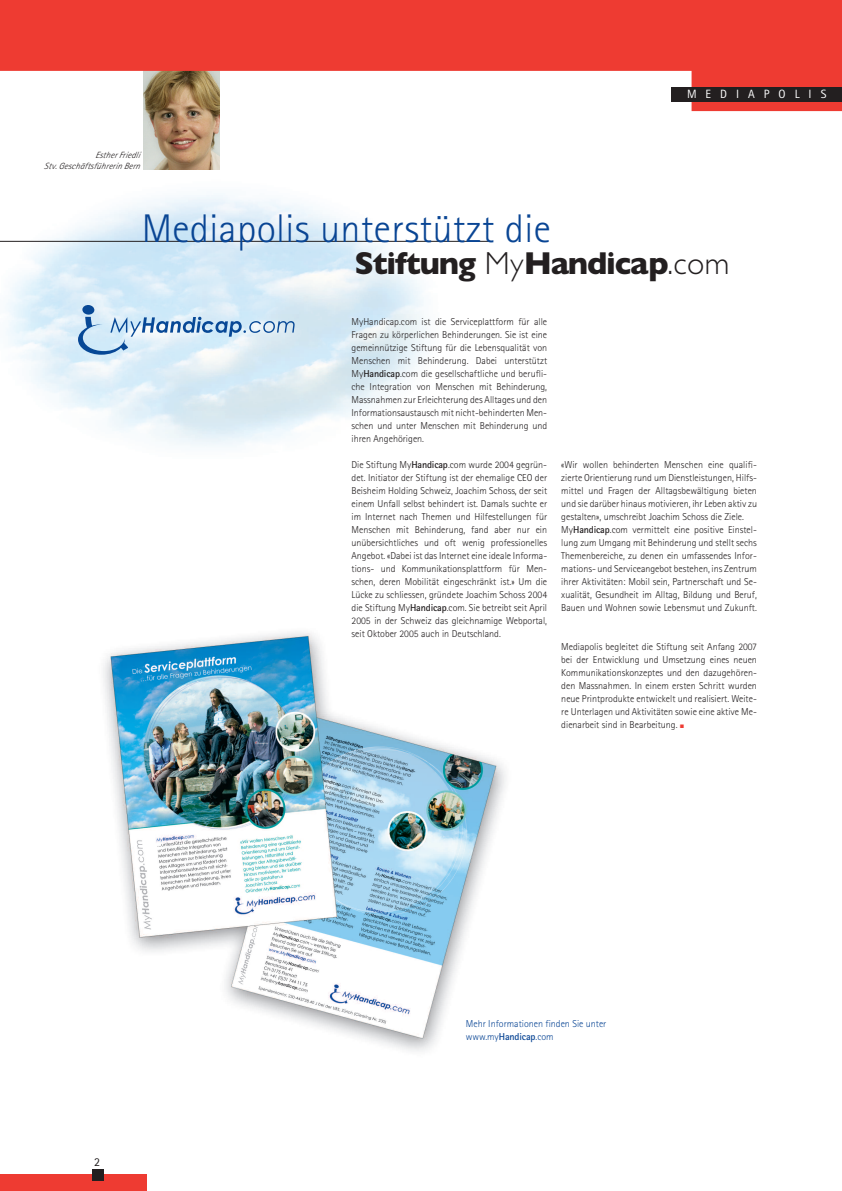
<style>
.page{position:relative;width:842px;height:1191px;background:#fff}
.page>*{position:absolute;margin:0;border:0;box-sizing:border-box;transform-origin:0 0}
.t1{font:300 40px "AT Rotis Sans Serif";letter-spacing:.01em;color:#094594}
.t2{font:700 32px "Gill Sans";letter-spacing:-.035em;color:#231f20}
.t3{font:12px "AT Rotis Sans Serif";letter-spacing:.75em;color:#fff}
.t4{font:12px "AT Rotis Sans Serif";color:#231f20}
.t5{font:300 10px/13px "AT Rotis Sans Serif";color:#231f20;text-align:justify}
.t6{font:300 10px/13px "AT Rotis Sans Serif";color:#094594}
.t7{font:italic 300 9px/11px "AT Rotis Sans Serif";letter-spacing:.01em;color:#231f20;text-align:right}
.s1{font-weight:300}
.s2{font-weight:700}
.s3{color:#ee3b32}
</style>
<div class="page">
<img style="left:103px;top:632px;width:403px;height:419px">
<img style="left:143px;top:111px;width:77px;height:58px">
<div style="left:0;top:1174px;width:147px;height:17px;background:#ee3b32"></div>
<div style="left:92px;top:1169px;width:11px;height:12px;background:#231f20"></div>
<svg style="left:0;top:0;width:842px;height:111px;fill:#ee3b32"></svg>
<div style="left:672px;top:87px;width:170px;height:15px;background:#231f20"></div>
<hr style="left:0;top:241px;width:489px;height:1px;background:#231f20">
<svg style="left:78px;top:305px;width:217px;height:50px;background:#c0d8eb"></svg>
<p class="t7" style="left:44px;top:150px;width:99px">Esther Friedli<br>Stv.Geschäftsführerin Bern</p>
<p class="t3" style="left:687px;top:90px;width:141px">MEDIAPOLIS</p>
<h1 class="t1" style="left:142px;top:214px;width:411px">Mediapolis unterstützt die</h1>
<h2 class="t2" style="left:354px;top:244px;width:377px">Stiftung <span class="s1">My</span>Handicap<span class="s1">.com</span></h2>
<p class="t5" style="left:351px;top:316px;width:197px">MyHandicap.com ist die Serviceplattform für alle Fragen zu körperlichen Behinderungen. Sie ist eine gemeinnützige Stiftung für die Lebensqualität von Menschen mit Behinderung. Dabei unterstützt My<span class="s2">Handicap</span>.com die gesellschaftliche und berufli&shy;che Integration von Menschen mit Behinderung, Massnahmen zur Erleichterung des Alltages und den Informationsaustausch mit nicht-behinderten Men&shy;schen und unter Menschen mit Behinderung und ihren Angehörigen.</p>
<p class="t5" style="left:351px;top:459px;width:197px">Die Stiftung My<span class="s2">Handicap</span>.com wurde 2004 gegrün&shy;det. Initiator der Stiftung ist der ehemalige CEO der Beisheim Holding Schweiz, Joachim Schoss, der seit einem Unfall selbst behindert ist. Damals suchte er im Internet nach Themen und Hilfestellungen für Menschen mit Behinderung, fand aber nur ein unübersichtliches und oft wenig professionelles Angebot. «Dabei ist das Internet eine ideale Informa&shy;tions- und Kommunikationsplattform für Men&shy;schen, deren Mobilität eingeschränkt ist.» Um die Lücke zu schliessen, gründete Joachim Schoss 2004 die Stiftung My<span class="s2">Handicap</span>.com. Sie betreibt seit April 2005 in der Schweiz das gleichnamige Webportal, seit Oktober 2005 auch in Deutschland.</p>
<p class="t5" style="left:561px;top:459px;width:197px;text-align:left">«Wir wollen behinderten Menschen eine qualifi&shy;zierte Orientierung rund um Dienstleistungen, Hilfs&shy;mittel und Fragen der Alltagsbewältigung bieten und sie darüber hinaus motivieren, ihr Leben aktiv zu gestalten», umschreibt Joachim Schoss die Ziele.<br>My<span class="s2">Handicap</span>.com vermittelt eine positive Einstel&shy;lung zum Umgang mit Behinderung und stellt sechs Themenbereiche, zu denen ein umfassendes Infor&shy;mations- und Serviceangebot bestehen, ins Zentrum ihrer Aktivitäten: Mobil sein, Partnerschaft und Se&shy;xualität, Gesundheit im Alltag, Bildung und Beruf, Bauen und Wohnen sowie Lebensmut und Zukunft.</p>
<p class="t5" style="left:561px;top:641px;width:197px">Mediapolis begleitet die Stiftung seit Anfang 2007 bei der Entwicklung und Umsetzung eines neuen Kommunikationskonzeptes und den dazugehören&shy;den Massnahmen. In einem ersten Schritt wurden neue Printprodukte entwickelt und realisiert. Weite&shy;re Unterlagen und Aktivitäten sowie eine aktive Me&shy;dienarbeit sind in Bearbeitung. <span class="s3">■</span></p>
<p class="t4" style="left:94px;top:1158px;width:7px">2</p>
<p class="t6" style="left:466px;top:1018px;width:142px">Mehr Informationen finden Sie unter www.my<span class="s2">Handicap</span>.com</p>
</div>
